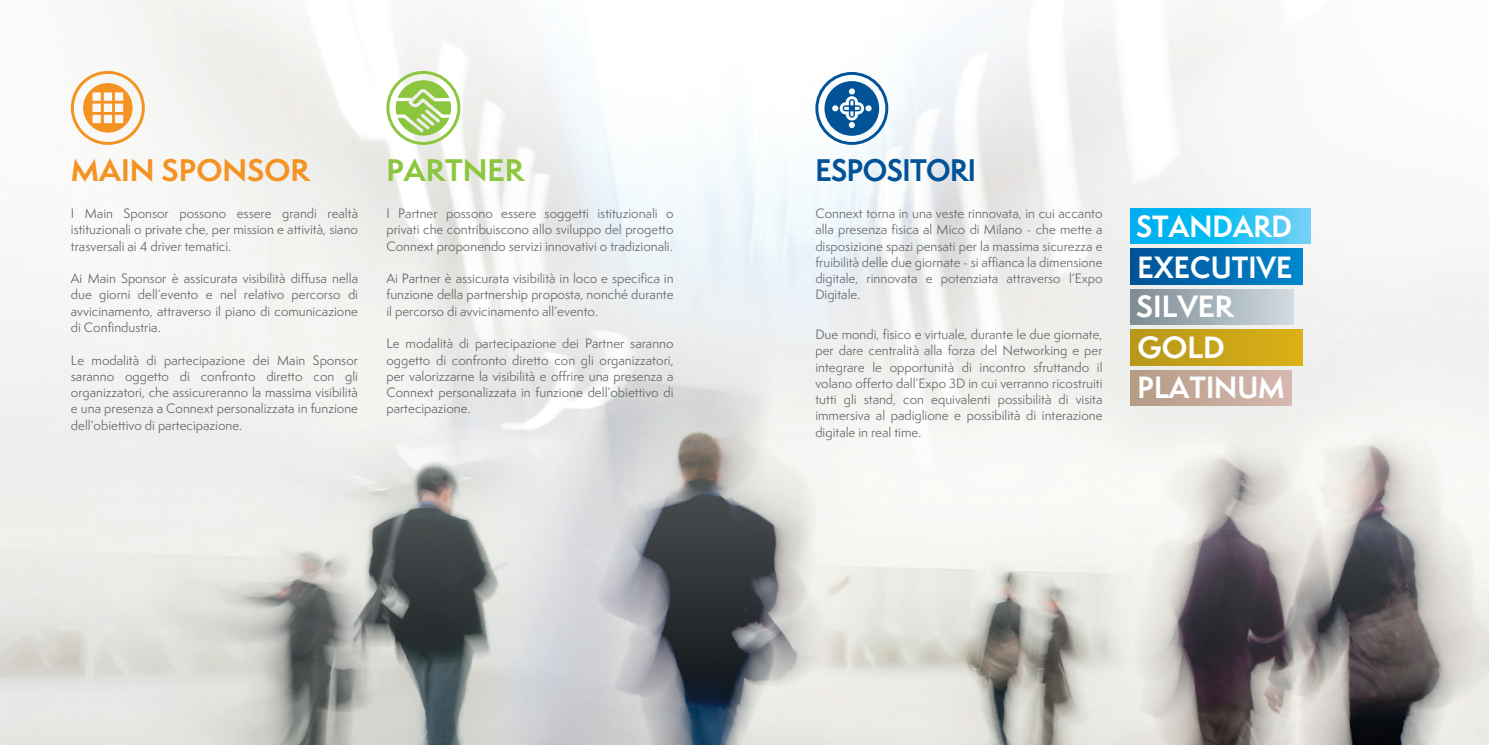
<style>
.page{position:relative;width:1489px;height:745px;background:#fff}
.page>*{position:absolute;margin:0;border:0;box-sizing:border-box;transform-origin:0 0}
.t1{font:700 28.75px "Semplicita Pro";color:#f49222}
.t2{font:700 28.75px "Semplicita Pro";letter-spacing:-.02em;color:#015297;scale:.94 1}
.t3{font:700 28.75px "Semplicita Pro";color:#8bc63e}
.t4{font:700 28.25px "Semplicita Pro";color:#fff;scale:.95 1}
.t5{font:700 28.25px "Semplicita Pro";color:#fff}
.t6{font:12.5px/16.2px "Semplicita Pro";color:#656568;text-align:justify}
.t7{font:12.5px/16.2px "Semplicita Pro";color:#67676a;text-align:justify}
</style>
<div class="page">
<img style="left:0;top:0;width:1488px;height:744px">
<svg style="left:386px;top:71px;width:74px;height:74px"></svg>
<svg style="left:70px;top:70px;width:76px;height:76px"></svg>
<svg style="left:815px;top:72px;width:73px;height:73px"></svg>
<svg style="left:1130px;top:208px;width:180px;height:35px"></svg>
<div style="left:1130px;top:329px;width:172px;height:36px;background:linear-gradient(to right,#b6971c,#dab015)"></div>
<div style="left:1130px;top:289px;width:163px;height:35px;background:linear-gradient(to right,#7d8a93,#d0dbe1)"></div>
<div style="left:1130px;top:248px;width:172px;height:36px;background:linear-gradient(to right,#015195,#0086cc)"></div>
<div style="left:1130px;top:370px;width:160px;height:35px;background:linear-gradient(to right,#b49c85,#d6b7b0)"></div>
<h1 class="t1" style="left:71px;top:148px;width:240px">MAIN SPONSOR</h1>
<h1 class="t2" style="left:815px;top:148px;width:172px">ESPOSITORI</h1>
<p class="t7" style="left:815px;top:205px;width:289px">Connext torna in una veste rinnovata, in cui accanto alla presenza fisica al Mico di Milano - che mette a disposizione spazi pensati per la massima sicurezza e fruibilità delle due giornate - si affianca la dimensione digitale, rinnovata e potenziata attraverso l’Expo Digitale.</p>
<p class="t7" style="left:815px;top:326px;width:289px">Due mondi, fisico e virtuale, durante le due giornate, per dare centralità alla forza del Networking e per integrare le opportunità di incontro sfruttando il volano offerto dall’Expo 3D in cui verranno ricostruiti tutti gli stand, con equivalenti possibilità di visita immersiva al padiglione e possibilità di interazione digitale in real time.</p>
<h1 class="t3" style="left:386px;top:148px;width:139px">PARTNER</h1>
<p class="t6" style="left:386px;top:205px;width:289px">I Partner possono essere soggetti istituzionali o privati che contribuiscono allo sviluppo del progetto Connext proponendo servizi innovativi o tradizionali.</p>
<p class="t6" style="left:386px;top:270px;width:289px">Ai Partner è assicurata visibilità in loco e specifica in funzione della partnership proposta, nonché durante il percorso di avvicinamento all’evento.</p>
<p class="t6" style="left:386px;top:335px;width:289px">Le modalità di partecipazione dei Partner saranno oggetto di confronto diretto con gli organizzatori, per valorizzarne la visibilità e offrire una presenza a Connext personalizzata in funzione dell’obiettivo di partecipazione.</p>
<p class="t6" style="left:71px;top:205px;width:289px">I Main Sponsor possono essere grandi realtà istituzionali o private che, per mission e attività, siano trasversali ai 4 driver tematici.</p>
<p class="t6" style="left:71px;top:270px;width:289px">Ai Main Sponsor è assicurata visibilità diffusa nella due giorni dell’evento e nel relativo percorso di avvicinamento, attraverso il piano di comunicazione di Confindustria.</p>
<p class="t6" style="left:71px;top:351px;width:289px">Le modalità di partecipazione dei Main Sponsor saranno oggetto di confronto diretto con gli organizzatori, che assicureranno la massima visibilità e una presenza a Connext personalizzata in funzione dell’obiettivo di partecipazione.</p>
<h2 class="t4" style="left:1135px;top:205px;width:166px">STANDARD</h2>
<h2 class="t4" style="left:1137px;top:246px;width:164px">EXECUTIVE</h2>
<h2 class="t5" style="left:1135px;top:285px;width:99px">SILVER</h2>
<h2 class="t5" style="left:1137px;top:326px;width:89px">GOLD</h2>
<h2 class="t4" style="left:1137px;top:365px;width:156px">PLATINUM</h2>
</div>
